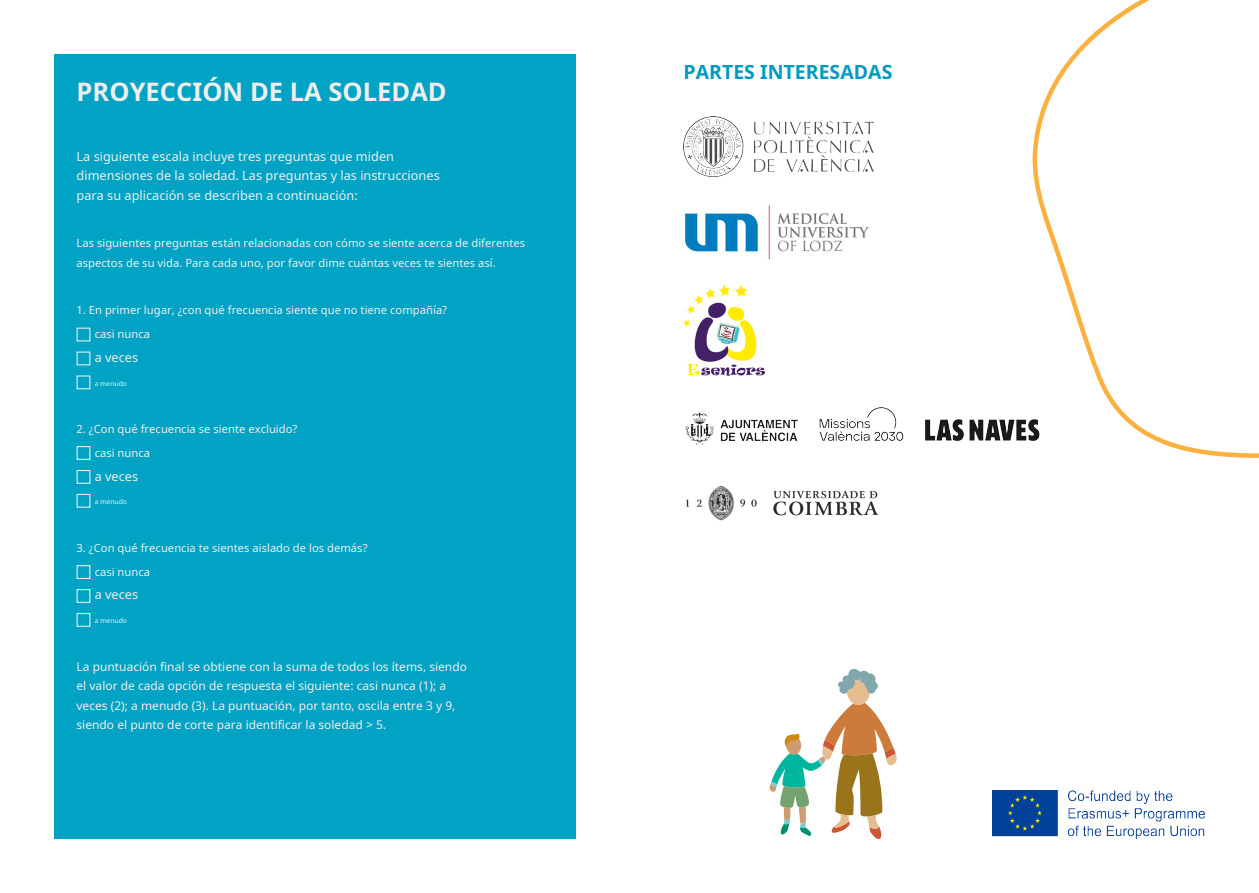
<style>
.page{position:relative;width:1259px;height:893px;background:#fff}
.page>*{position:absolute;margin:0;border:0;box-sizing:border-box;transform-origin:0 0}
.t1{font:700 25.5px "Noto Sans";color:#eeefed}
.t2{font:700 19.5px "Noto Sans";color:#009ac3}
.t3{font:12.75px/19.5px "Noto Sans";color:#eeefed}
.t4{font:12px/19.5px "Noto Sans";color:#eeefed}
.t5{font:11.25px/23.7px "Noto Sans";color:#eeefed}
.t6{font:6.75px "Noto Sans";color:#eeefed}
</style>
<div class="page">
<div style="left:54px;top:54px;width:521px;height:785px;background:#00a3c4"></div>
<svg style="left:1032px;top:0;width:227px;height:458px"></svg>
<img style="left:685px;top:390px;width:368px;height:68px">
<img style="left:686px;top:485px;width:192px;height:36px">
<img style="left:685px;top:205px;width:184px;height:55px">
<img style="left:684px;top:286px;width:80px;height:90px">
<div style="left:77px;top:328px;width:13px;height:13px;border:1px solid #e8ebe8"></div>
<div style="left:77px;top:446px;width:13px;height:14px;border:1px solid #e8ebe8"></div>
<div style="left:77px;top:565px;width:13px;height:14px;border:1px solid #e8ebe8"></div>
<div style="left:77px;top:470px;width:13px;height:14px;border:1px solid #e8ebe8"></div>
<div style="left:77px;top:589px;width:13px;height:14px;border:1px solid #e8ebe8"></div>
<div style="left:77px;top:375px;width:13px;height:14px;border:1px solid #e8ebe8"></div>
<div style="left:77px;top:494px;width:13px;height:14px;border:1px solid #e8ebe8"></div>
<div style="left:77px;top:613px;width:13px;height:14px;border:1px solid #e8ebe8"></div>
<img style="left:684px;top:117px;width:189px;height:59px">
<img style="left:992px;top:791px;width:213px;height:48px">
<svg style="left:769px;top:668px;width:128px;height:171px"></svg>
<h1 class="t1" style="left:77px;top:73px;width:372px">PROYECCIÓN DE LA SOLEDAD</h1>
<p class="t3" style="left:77px;top:146px;width:365px">La siguiente escala incluye tres preguntas que miden dimensiones de la soledad. Las preguntas y las instrucciones para su aplicación se describen a continuación:</p>
<p class="t5" style="left:77px;top:233px;width:450px;line-height:19.5px">Las siguientes preguntas están relacionadas con cómo se siente acerca de diferentes aspectos de su vida. Para cada uno, por favor dime cuántas veces te sientes así.</p>
<p class="t5" style="left:95px;top:298px;width:354px;text-indent:-18px">1. En primer lugar, ¿con qué frecuencia siente que no tiene compañía? casi nunca</p>
<p class="t3" style="left:95px;top:347px;width:45px">a veces</p>
<p class="t6" style="left:95px;top:378px;width:34px">a menudo</p>
<p class="t5" style="left:95px;top:417px;width:204px;text-indent:-18px">2. ¿Con qué frecuencia se siente excluido? casi nunca</p>
<p class="t3" style="left:95px;top:466px;width:45px">a veces</p>
<p class="t6" style="left:95px;top:497px;width:34px">a menudo</p>
<p class="t5" style="left:95px;top:536px;width:274px;text-indent:-18px">3. ¿Con qué frecuencia te sientes aislado de los demás? casi nunca</p>
<p class="t3" style="left:95px;top:585px;width:45px">a veces</p>
<p class="t6" style="left:95px;top:616px;width:34px">a menudo</p>
<p class="t4" style="left:77px;top:656px;width:392px">La puntuación final se obtiene con la suma de todos los ítems, siendo el valor de cada opción de respuesta el siguiente: casi nunca (1); a veces (2); a menudo (3). La puntuación, por tanto, oscila entre 3 y 9, siendo el punto de corte para identificar la soledad &gt; 5.</p>
<h2 class="t2" style="left:683px;top:59px;width:210px">PARTES INTERESADAS</h2>
</div>
